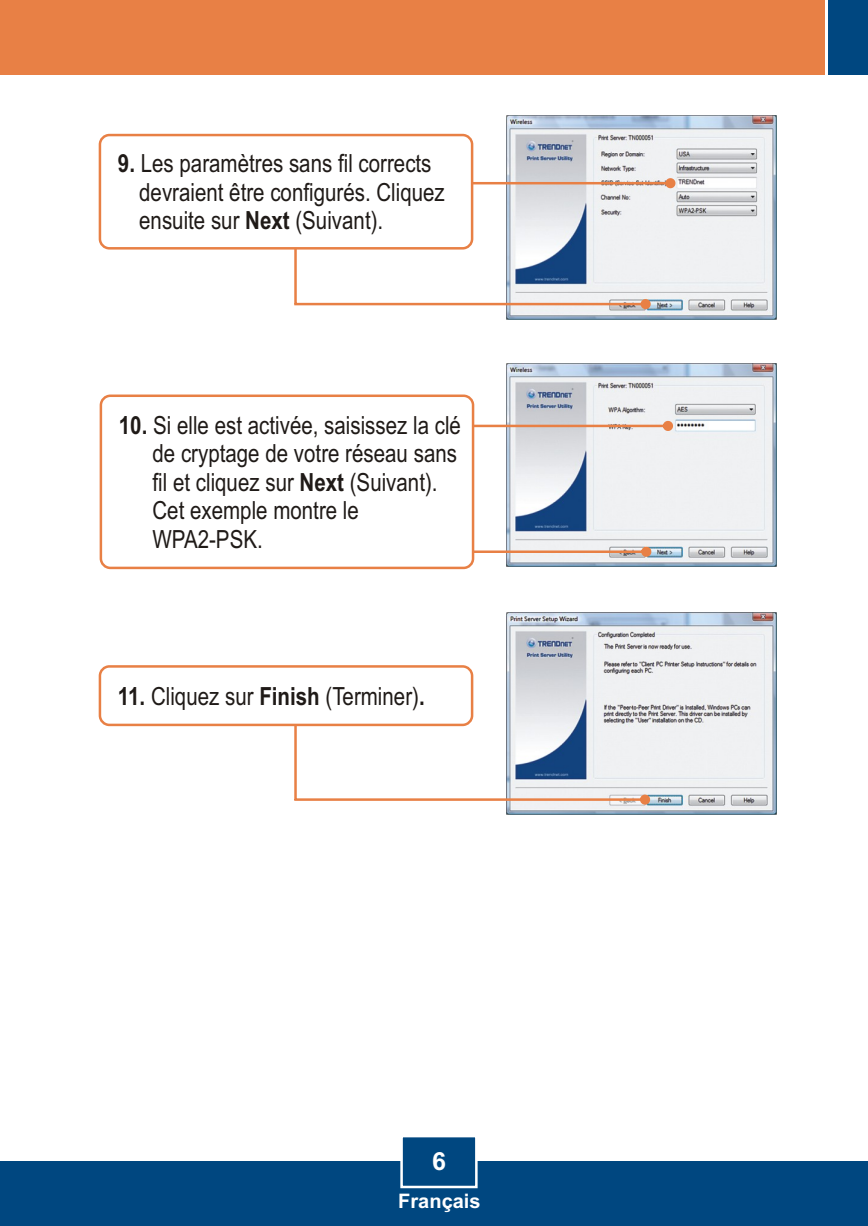
<style>
.page{position:relative;width:868px;height:1226px;background:#fff}
.page>*{position:absolute;margin:0;border:0;box-sizing:border-box;transform-origin:0 0}
.t1{font:25px/28.5px "Arial Narrow";color:#1f1a17}
.t2{font:700 25px "Arial";color:#fff}
.t3{font:700 20px "Arial";color:#fff}
.s1{font-weight:700}
</style>
<div class="page">
<div style="left:0;top:1161px;width:867px;height:65px;background:#004780"></div>
<div style="left:0;top:0;width:824px;height:74px;background:#e88045"></div>
<div style="left:827px;top:0;width:40px;height:74px;background:#004780"></div>
<svg style="left:400px;top:1137px;width:78px;height:52px"></svg>
<img style="left:506px;top:612px;width:270px;height:203px">
<img style="left:506px;top:364px;width:270px;height:203px">
<img style="left:506px;top:115px;width:270px;height:204px">
<svg style="left:473px;top:178px;width:202px;height:10px"></svg>
<svg style="left:474px;top:480px;width:177px;height:77px"></svg>
<svg style="left:290px;top:201px;width:360px;height:108px"></svg>
<svg style="left:290px;top:686px;width:359px;height:118px"></svg>
<svg style="left:474px;top:421px;width:198px;height:10px"></svg>
<div style="left:100px;top:394px;width:374px;height:175px;background:#fff;border:3px solid #e88045;border-radius:9px"></div>
<div style="left:99px;top:134px;width:374px;height:115px;background:#fff;border:3px solid #e88045;border-radius:9px"></div>
<div style="left:99px;top:665px;width:374px;height:61px;background:#fff;border:3px solid #e88045;border-radius:9px"></div>
<p class="t1" style="left:139px;top:151px;width:307px;text-indent:-21px"><span class="s1">9.</span> Les paramètres sans fil corrects devraient être configurés. Cliquez ensuite sur <span class="s1">Next</span> (Suivant).</p>
<p class="t1" style="left:152px;top:413px;width:310px;text-indent:-34px"><span class="s1">10.</span> Si elle est activée, saisissez la clé de cryptage de votre réseau sans fil et cliquez sur <span class="s1">Next</span> (Suivant).<br>Cet exemple montre le<br>WPA2-PSK.</p>
<p class="t1" style="left:118px;top:684px;width:308px"><span class="s1">11.</span> Cliquez sur <span class="s1">Finish</span> (Terminer)<span class="s1">.</span></p>
<p class="t2" style="left:432px;top:1151px;width:15px">6</p>
<p class="t3" style="left:398px;top:1193px;width:84px">Français</p>
</div>
